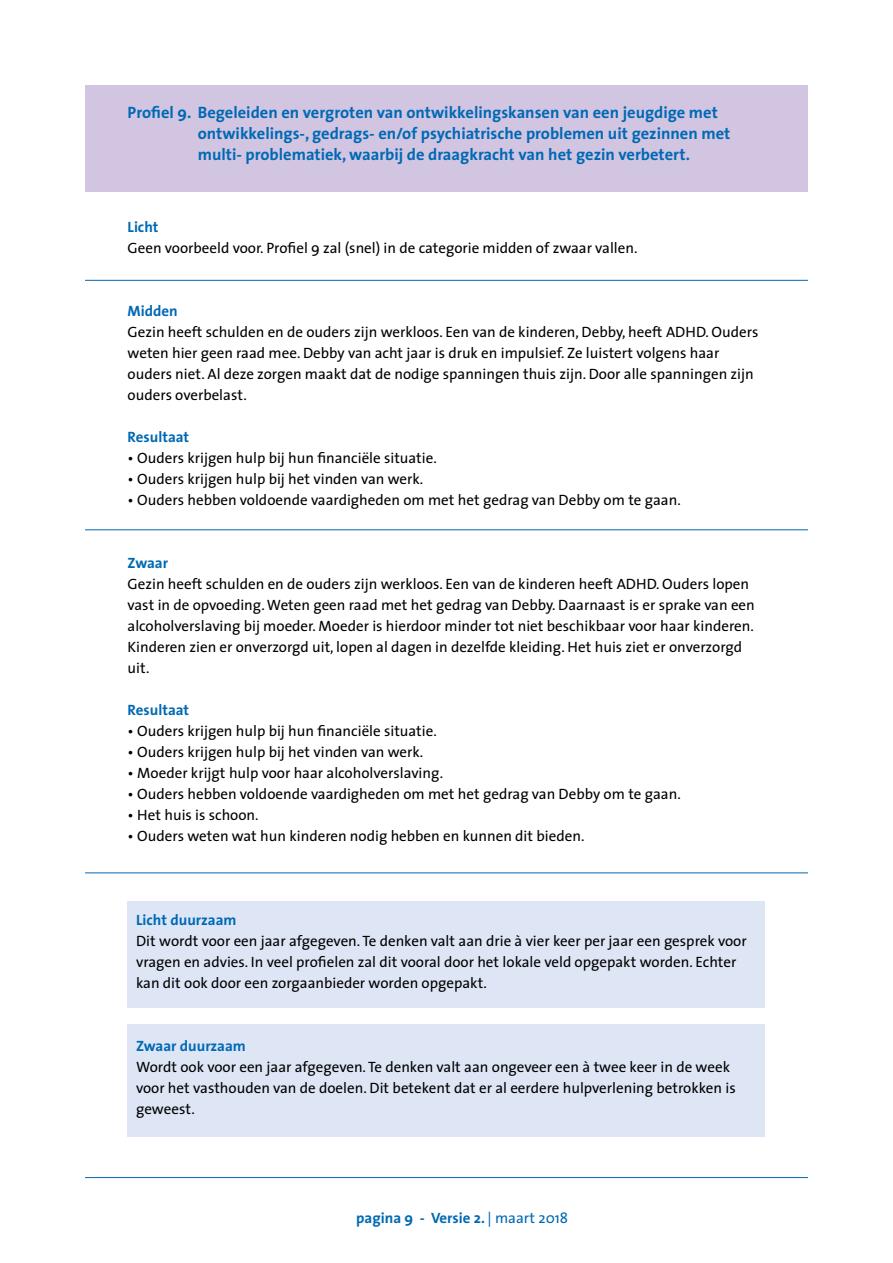
<style>
.page{position:relative;width:893px;height:1263px;background:#fff}
.page>*{position:absolute;margin:0;border:0;box-sizing:border-box;transform-origin:0 0}
.t1{font:700 16.5px/21px "The Sans";color:#0069b4}
.t2{font:15px/21px "The Sans";color:#000}
.t3{font:700 15px "The Sans";color:#0069b4}
.s1{font-weight:400}
</style>
<div class="page">
<div style="left:128px;top:901px;width:637px;height:106px;background:#dee6f6"></div>
<div style="left:128px;top:1024px;width:637px;height:113px;background:#dee6f6"></div>
<div style="left:85px;top:85px;width:723px;height:106px;background:#d2c5e2"></div>
<hr style="left:85px;top:280px;width:723px;height:1px;background:#0069b4">
<hr style="left:85px;top:529px;width:723px;height:1px;background:#0069b4">
<hr style="left:85px;top:872px;width:723px;height:1px;background:#0069b4">
<hr style="left:85px;top:1177px;width:723px;height:1px;background:#0069b4">
<p class="t1" style="left:198px;top:101px;width:534px;text-indent:-70px">Profiel 9. Begeleiden en vergroten van ontwikkelingskansen van een jeugdige met ontwikkelings-, gedrags- en/of psychiatrische problemen uit gezinnen met multi- problematiek, waarbij de draagkracht van het gezin verbetert.</p>
<p class="t3" style="left:128px;top:214px;width:32px">Licht</p>
<p class="t2" style="left:128px;top:237px;width:511px">Geen voorbeeld voor. Profiel 9 zal (snel) in de categorie midden of zwaar vallen.</p>
<p class="t3" style="left:128px;top:298px;width:52px">Midden</p>
<p class="t2" style="left:128px;top:321px;width:632px">Gezin heeft schulden en de ouders zijn werkloos. Een van de kinderen, Debby, heeft ADHD. Ouders weten hier geen raad mee. Debby van acht jaar is druk en impulsief. Ze luistert volgens haar ouders niet. Al deze zorgen maakt dat de nodige spanningen thuis zijn. Door alle spanningen zijn ouders overbelast.</p>
<p class="t3" style="left:128px;top:424px;width:63px">Resultaat</p>
<p class="t2" style="left:128px;top:447px;width:311px">• Ouders krijgen hulp bij hun financiële situatie.</p>
<p class="t2" style="left:128px;top:468px;width:297px">• Ouders krijgen hulp bij het vinden van werk.</p>
<p class="t2" style="left:128px;top:489px;width:555px">• Ouders hebben voldoende vaardigheden om met het gedrag van Debby om te gaan.</p>
<p class="t3" style="left:128px;top:550px;width:42px">Zwaar</p>
<p class="t2" style="left:128px;top:573px;width:629px">Gezin heeft schulden en de ouders zijn werkloos. Een van de kinderen heeft ADHD. Ouders lopen vast in de opvoeding. Weten geen raad met het gedrag van Debby. Daarnaast is er sprake van een alcoholverslaving bij moeder. Moeder is hierdoor minder tot niet beschikbaar voor haar kinderen.<br>Kinderen zien er onverzorgd uit, lopen al dagen in dezelfde kleiding. Het huis ziet er onverzorgd uit.</p>
<p class="t3" style="left:128px;top:697px;width:63px">Resultaat</p>
<p class="t2" style="left:128px;top:720px;width:311px">• Ouders krijgen hulp bij hun financiële situatie.</p>
<p class="t2" style="left:128px;top:741px;width:297px">• Ouders krijgen hulp bij het vinden van werk.</p>
<p class="t2" style="left:128px;top:762px;width:317px">• Moeder krijgt hulp voor haar alcoholverslaving.</p>
<p class="t2" style="left:128px;top:783px;width:555px">• Ouders hebben voldoende vaardigheden om met het gedrag van Debby om te gaan.</p>
<p class="t2" style="left:128px;top:804px;width:133px">• Het huis is schoon.</p>
<p class="t2" style="left:128px;top:825px;width:458px">• Ouders weten wat hun kinderen nodig hebben en kunnen dit bieden.</p>
<p class="t3" style="left:136px;top:907px;width:102px">Licht duurzaam</p>
<p class="t2" style="left:136px;top:930px;width:612px">Dit wordt voor een jaar afgegeven. Te denken valt aan drie à vier keer per jaar een gesprek voor vragen en advies. In veel profielen zal dit vooral door het lokale veld opgepakt worden. Echter kan dit ook door een zorgaanbieder worden opgepakt.</p>
<p class="t3" style="left:136px;top:1033px;width:111px">Zwaar duurzaam</p>
<p class="t2" style="left:136px;top:1056px;width:601px">Wordt ook voor een jaar afgegeven. Te denken valt aan ongeveer een à twee keer in de week voor het vasthouden van de doelen. Dit betekent dat er al eerdere hulpverlening betrokken is geweest.</p>
<p class="t3" style="left:356px;top:1205px;width:214px">pagina 9 - Versie 2. <span class="s1">| maart 2018</span></p>
</div>
